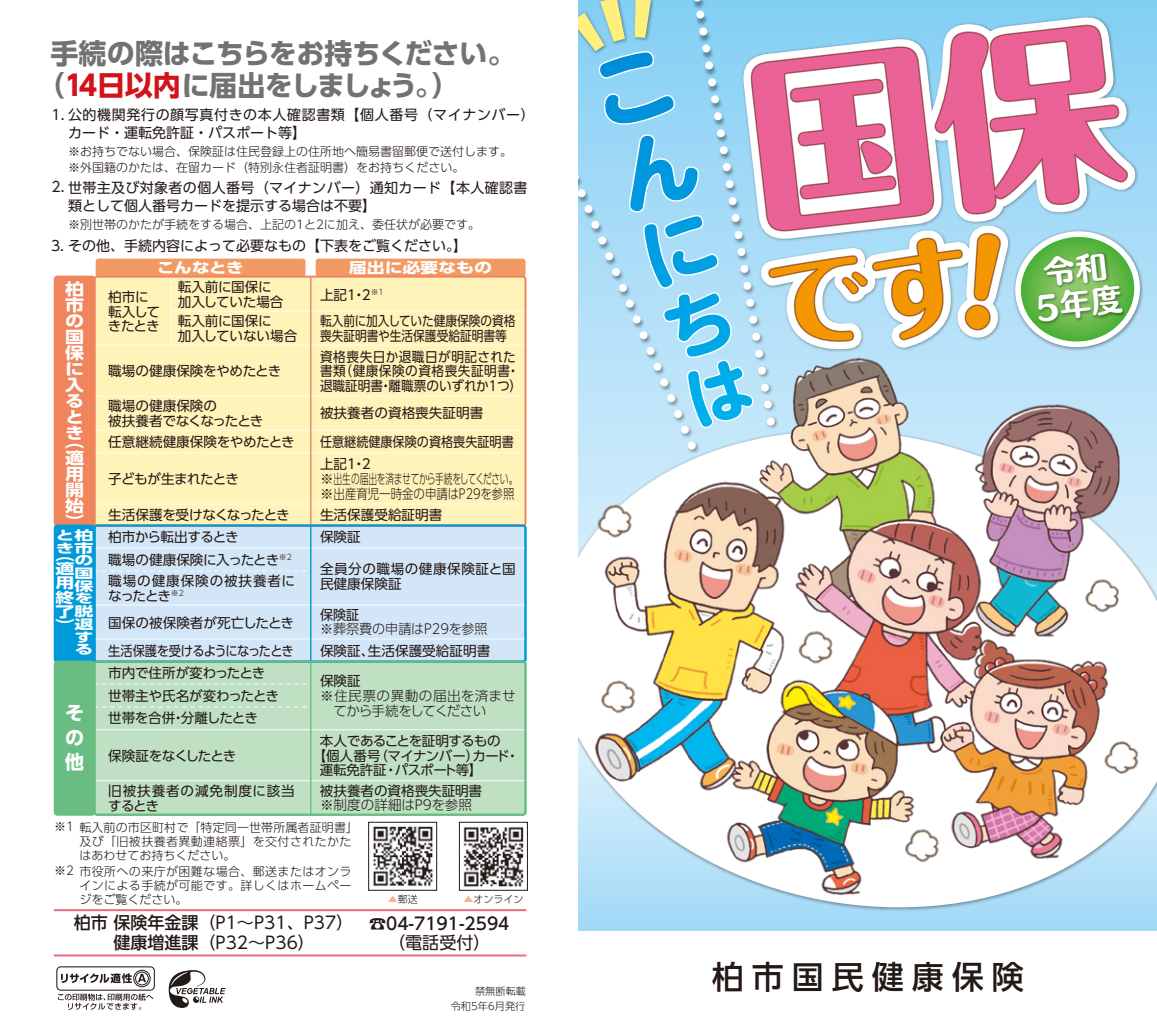
<style>
.page{position:relative;width:1157px;height:1032px;background:#fff}
.page>*{position:absolute;margin:0;border:0;box-sizing:border-box;transform-origin:0 0}
.t1{font:500 32px "UD Shin Go Pro";letter-spacing:.25em;color:#231916}
.t2{font:31px/34.2px "Humming Std E";color:#fff;text-align:center}
.t3{font:700 28px/32px "UD Shin Go Pro";letter-spacing:-.015em;color:#727272}
.t4{font:700 19px/24.4px "UD Shin Go Pro";color:#fff;text-align:justify}
.t5{font:17px/19.8px "UD Shin Go Pro";color:#231916}
.t6{font:500 17px/19.8px "UD Shin Go Pro";color:#231916;text-align:center}
.t7{font:700 16.2px/16px "UD Shin Go Pro";color:#fff;scale:1.18 1}
.t8{font:700 14.4px "UD Shin Go Pro";letter-spacing:-.005em;color:#fff;scale:1.25 1}
.t9{font:700 14.2px/14.2px "UD Shin Go Pro";color:#fff;scale:1.33 1}
.t10{font:14px/18px "UD Shin Go Pro";letter-spacing:.025em;color:#231916}
.t11{font:14px/18px "UD Shin Go Pro";letter-spacing:.045em;color:#231916}
.t12{font:14px "UD Shin Go Pro";color:#231916}
.t13{font:13.6px/14.8px "UD Shin Go Pro";color:#231916}
.t14{font:13.6px/14.8px "UD Shin Go Pro";letter-spacing:.03em;color:#231916;scale:.93 1}
.t15{font:300 13.6px/14.8px "UD Shin Go Pro";letter-spacing:-.02em;color:#231916}
.t16{font:300 13.6px/14.8px "UD Shin Go Pro";color:#231916}
.t17{font:13.6px/14.8px "UD Shin Go Pro";letter-spacing:.065em;color:#231916}
.t18{font:13.6px/14.8px "UD Shin Go Pro";color:#231916;scale:.86 1}
.t19{font:13.6px/14.8px "UD Shin Go Pro";letter-spacing:.04em;color:#231916}
.t20{font:13.6px "UD Shin Go Pro";color:#231916;scale:.89 1}
.t21{font:13.6px "UD Shin Go Pro";letter-spacing:-.045em;color:#231916;scale:.9 1}
.t22{font:13.6px "UD Shin Go Pro";letter-spacing:-.025em;color:#231916}
.t23{font:300 13.6px "UD Shin Go Pro";color:#231916;scale:.96 1}
.t24{font:13.6px "UD Shin Go Pro";letter-spacing:-.035em;color:#231916}
.t25{font:13.6px/14.8px "UD Shin Go Pro";letter-spacing:-.055em;color:#231916}
.t26{font:13.6px "UD Shin Go Pro";letter-spacing:-.04em;color:#231916}
.t27{font:13.6px "UD Shin Go Pro";letter-spacing:-.045em;color:#231916}
.t28{font:13.6px "UD Shin Go Pro";letter-spacing:-.075em;color:#231916}
.t29{font:13.6px "UD Shin Go Pro";color:#231916;scale:.96 1}
.t30{font:13.4px/14.8px "UD Shin Go Pro";letter-spacing:-.03em;color:#231916}
.t31{font:700 12.8px/12.6px "UD Shin Go Pro";color:#fff;text-align:right;scale:1.49 1}
.t32{font:300 12px/14px "UD Shin Go Pro";color:#231916}
.t33{font:300 10.2px/15.2px "UD Shin Go Pro";color:#231916;text-align:right}
.t34{font:300 10px "UD Shin Go Pro";color:#231916}
.s1{color:#d1131c}
.s2{font-size:12.8px}
.s3{color:#f5b090}
.s4{font-weight:500}
.s5{font-family:"Koz Go Pro";font-weight:400}
.s6{font-weight:400}
</style>
<div class="page">
<svg style="left:578px;top:431px;width:579px;height:476px"></svg>
<div style="left:96px;top:259px;width:209px;height:18px;background:#f39a64;border-radius:3px"></div>
<div style="left:316px;top:259px;width:209px;height:18px;background:#f39a64;border-radius:3px"></div>
<div style="left:94px;top:277px;width:431px;height:249px;background:#fff3b9;border-radius:3px"></div>
<hr style="left:94px;top:344px;width:431px;height:2px;background:#fffcdb">
<hr style="left:171px;top:310px;width:354px;height:2px;background:#fffcdb">
<hr style="left:170px;top:277px;width:2px;height:68px;background:#fffcdb">
<hr style="left:94px;top:395px;width:431px;height:2px;background:#fffcdb">
<hr style="left:94px;top:430px;width:431px;height:1px;background:#fffcdb">
<hr style="left:94px;top:452px;width:431px;height:2px;background:#fffcdb">
<hr style="left:94px;top:503px;width:431px;height:2px;background:#fffcdb">
<div style="left:94px;top:525px;width:431px;height:137px;background:#d3e6f7;border-radius:3px"></div>
<hr style="left:94px;top:547px;width:431px;height:2px;background:#ebf6fd">
<svg style="left:96px;top:570px;width:211px;height:2px"></svg>
<hr style="left:94px;top:604px;width:431px;height:2px;background:#ebf6fd">
<hr style="left:94px;top:638px;width:431px;height:2px;background:#ebf6fd">
<div style="left:94px;top:662px;width:431px;height:153px;background:#bfe0c3;border-radius:3px"></div>
<svg style="left:96px;top:684px;width:211px;height:1px"></svg>
<svg style="left:96px;top:706px;width:211px;height:2px"></svg>
<hr style="left:94px;top:729px;width:431px;height:1px;background:#ecf5ed">
<hr style="left:94px;top:780px;width:431px;height:1px;background:#ecf5ed">
<div style="left:55px;top:277px;width:39px;height:248px;background:#ef845d;border-radius:3px"></div>
<div style="left:54px;top:276px;width:41px;height:250px;border:2px solid #ef845d;border-radius:3px"></div>
<div style="left:55px;top:525px;width:39px;height:137px;background:#0099d9;border-radius:3px"></div>
<div style="left:54px;top:524px;width:41px;height:139px;border:2px solid #0099d9;border-radius:3px"></div>
<div style="left:55px;top:662px;width:39px;height:153px;background:#69bd83;border-radius:3px"></div>
<div style="left:54px;top:661px;width:41px;height:155px;border:2px solid #69bd83;border-radius:3px"></div>
<hr style="left:310px;top:277px;width:1px;height:249px;background:#ef845d">
<hr style="left:310px;top:525px;width:1px;height:137px;background:#0099d9">
<hr style="left:310px;top:662px;width:1px;height:152px;background:#69bd83">
<div style="left:93px;top:276px;width:433px;height:250px;border:2px solid #ef845d;border-radius:3px"></div>
<div style="left:93px;top:524px;width:433px;height:139px;border:2px solid #0099d9;border-radius:3px"></div>
<div style="left:93px;top:661px;width:433px;height:155px;border:2px solid #69bd83;border-radius:3px"></div>
<hr style="left:54px;top:909px;width:472px;height:2px;background:#ec6e82">
<hr style="left:54px;top:954px;width:472px;height:2px;background:#ec6e82">
<svg style="left:169px;top:970px;width:56px;height:38px"></svg>
<div style="left:56px;top:966px;width:99px;height:25px;border:1px solid #231916;border-radius:4px"></div>
<svg style="left:58px;top:993px;width:95px;height:17px"></svg>
<svg style="left:61px;top:969px;width:90px;height:18px"></svg>
<img style="left:373px;top:826px;width:60px;height:61px">
<div style="left:368px;top:822px;width:69px;height:68px;border:1px solid #231916"></div>
<img style="left:463px;top:826px;width:61px;height:61px">
<div style="left:459px;top:822px;width:69px;height:68px;border:1px solid #231916"></div>
<img style="left:592px;top:499px;width:550px;height:398px">
<svg style="left:578px;top:0;width:568px;height:499px"></svg>
<h3 class="t3" style="left:37px;top:37px;width:480px;text-indent:14px">手続の際はこちらをお持ちください。（<span class="s1">14日以内</span>に届出をしましょう。）</h3>
<p class="t11" style="left:68px;top:106px;width:468px;text-indent:-16px">1. 公的機関発行の顔写真付きの本人確認書類【個人番号（マイナンバー）カード・運転免許証・パスポート等】</p>
<p class="t32" style="left:68px;top:143px;width:446px;line-height:16px">※お持ちでない場合、保険証は住民登録上の住所地へ簡易書留郵便で送付します。※外国籍のかたは、在留カード（特別永住者証明書）をお持ちください。</p>
<p class="t10" style="left:68px;top:178px;width:461px;text-indent:-16px">2. 世帯主及び対象者の個人番号（マイナンバー）通知カード【本人確認書類として個人番号カードを提示する場合は不要】</p>
<p class="t32" style="left:68px;top:217px;width:413px">※別世帯のかたが手続をする場合、上記の1と2に加え、委任状が必要です。</p>
<p class="t12" style="left:51px;top:234px;width:417px">3. その他、手続内容によって必要なもの【下表をご覧ください。】</p>
<h3 class="t7" style="left:65px;top:280px;width:17px">柏市の国保に入るとき</h3>
<h3 class="t7" style="left:65px;top:433px;width:17px;text-align:justify">（適用開始）</h3>
<p class="t31" style="left:56px;top:529px;width:27px">と柏き市の国保</p>
<p class="t31" style="left:75px;top:617px;width:14px;text-align:justify">退する</p>
<p class="t9" style="left:56px;top:547px;width:30px">（適用終<span class="s2">を</span>了<span class="s2">脱</span>）</p>
<h3 class="t4" style="left:65px;top:700px;width:20px">その他</h3>
<p class="t8" style="left:157px;top:256px;width:71px">こんなとき</p>
<p class="t8" style="left:349px;top:255px;width:116px">届出に必要なもの</p>
<p class="t13" style="left:178px;top:279px;width:107px">転入前に国保に加入していた場合</p>
<p class="t13" style="left:178px;top:313px;width:121px">転入前に国保に<br>加入していない場合</p>
<p class="t13" style="left:320px;top:287px;width:65px">上記1・2<sup>※1</sup></p>
<p class="t25" style="left:108px;top:289px;width:54px">柏市に転入してきたとき</p>
<p class="t13" style="left:108px;top:363px;width:174px">職場の健康保険をやめたとき</p>
<p class="t18" style="left:320px;top:313px;width:229px">転入前に加入していた健康保険の資格喪失証明書や生活保護受給証明書等</p>
<p class="t14" style="left:320px;top:348px;width:219px">資格喪失日か退職日が明記された書類（健康保険の資格喪失証明書・退職証明書・離職票のいずれか1つ）</p>
<p class="t13" style="left:320px;top:405px;width:165px">被扶養者の資格喪失証明書</p>
<p class="t13" style="left:108px;top:398px;width:157px">職場の健康保険の<br>被扶養者でなくなったとき</p>
<p class="t13" style="left:108px;top:434px;width:188px">任意継続健康保険をやめたとき</p>
<p class="t20" style="left:320px;top:431px;width:219px">任意継続健康保険の資格喪失証明書</p>
<p class="t13" style="left:320px;top:456px;width:52px">上記1・2</p>
<p class="t15" style="left:320px;top:471px;width:199px">※出生の届出を済ませてから手続をしてください。※出産育児一時金の申請はP29を参照</p>
<p class="t26" style="left:108px;top:467px;width:132px">子どもが生まれたとき</p>
<p class="t22" style="left:108px;top:504px;width:183px">生活保護を受けなくなったとき</p>
<p class="t13" style="left:320px;top:507px;width:124px">生活保護受給証明書</p>
<p class="t27" style="left:108px;top:526px;width:132px">柏市から転出するとき</p>
<p class="t13" style="left:320px;top:529px;width:42px">保険証</p>
<p class="t13" style="left:108px;top:552px;width:185px">職場の健康保険に入ったとき<sup>※2</sup></p>
<p class="t19" style="left:320px;top:561px;width:197px">全員分の職場の健康保険証と国民健康保険証</p>
<p class="t17" style="left:108px;top:573px;width:189px">職場の健康保険の被扶養者になったとき<sup>※2</sup></p>
<p class="t13" style="left:108px;top:615px;width:187px">国保の被保険者が死亡したとき</p>
<p class="t29" style="left:320px;top:603px;width:42px">保険証</p>
<p class="t23" style="left:320px;top:618px;width:176px">※葬祭費の申請はP29を参照</p>
<p class="t21" style="left:108px;top:639px;width:208px">生活保護を受けるようになったとき</p>
<p class="t13" style="left:320px;top:643px;width:172px">保険証、生活保護受給証明書</p>
<p class="t13" style="left:108px;top:661px;width:172px;line-height:22.6px">市内で住所が変わったとき世帯主や氏名が変わったとき世帯を合併・分離したとき</p>
<p class="t28" style="left:108px;top:744px;width:130px">保険証をなくしたとき</p>
<p class="t17" style="left:108px;top:783px;width:188px">旧被扶養者の減免制度に該当するとき</p>
<p class="t13" style="left:320px;top:673px;width:42px">保険証</p>
<p class="t16" style="left:333px;top:688px;width:184px;text-indent:-13px">※住民票の異動の届出を済ませてから手続をしてください</p>
<p class="t24" style="left:320px;top:729px;width:182px">本人であることを証明するもの</p>
<p class="t30" style="left:320px;top:748px;width:201px;text-indent:-7px">【個人番号（マイナンバー）カード・運転免許証・パスポート等】</p>
<p class="t13" style="left:320px;top:782px;width:164px">被扶養者の資格喪失証明書</p>
<p class="t16" style="left:320px;top:797px;width:153px">※制度の詳細はP9を参照</p>
<p class="t32" style="left:79px;top:820px;width:280px">転入前の市区町村で「特定同一世帯所属者証明書」及び「旧被扶養者異動連絡票」を交付されたかたはあわせてお持ちください。</p>
<p class="t32" style="left:79px;top:864px;width:274px;text-align:justify">市役所への来庁が困難な場合、郵送またはオンラインによる手続が可能です。詳しくはホームページをご覧ください。</p>
<p class="t32" style="left:54px;top:819px;width:21px">※1</p>
<p class="t32" style="left:54px;top:863px;width:21px">※2</p>
<p class="t34" style="left:388px;top:891px;width:31px"><span class="s3">▲</span>郵送</p>
<p class="t34" style="left:463px;top:891px;width:61px"><span class="s3">▲</span>オンライン</p>
<h3 class="t5" style="left:74px;top:912px;width:281px"><span class="s4">柏市保険年金課</span>（P1～P31、P37）<span class="s4">　　 健康増進課</span>（P32～P36）</h3>
<h3 class="t6" style="left:369px;top:913px;width:142px"><span class="s5">☎</span>04-7191-2594<span class="s6">（電話受付）</span></h3>
<p class="t33" style="left:451px;top:983px;width:77px">禁無断転載<br>令和5年6月発行</p>
<h2 class="t2" style="left:1031px;top:256px;width:88px;rotate:-6deg">令和<br>5年度</h2>
<h1 class="t1" style="left:711px;top:950px;width:313px">柏市国民健康保険</h1>
</div>
